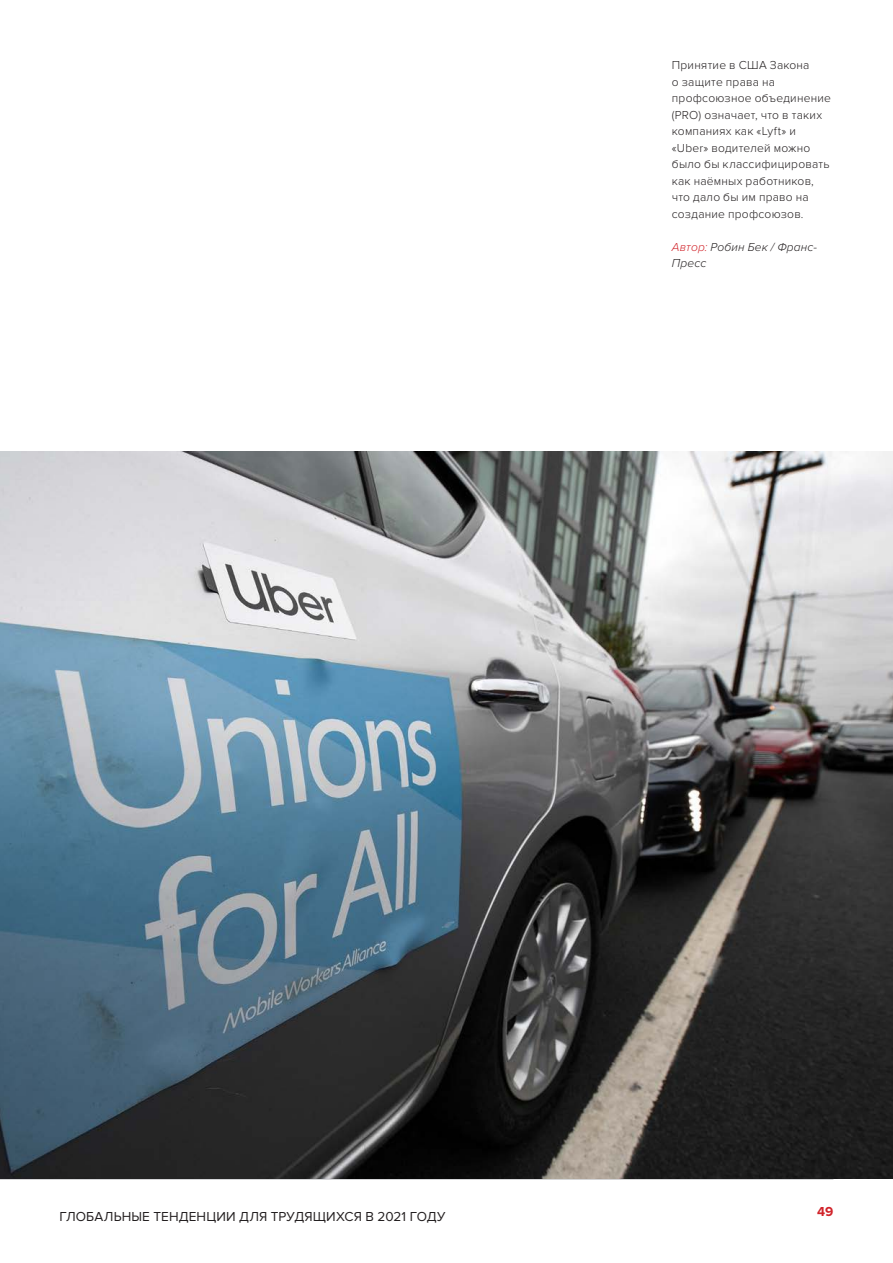
<style>
.page{position:relative;width:893px;height:1263px;background:#fff}
.page>*{position:absolute;margin:0;border:0;box-sizing:border-box;transform-origin:0 0}
.Body_Copy{font:13.5px "Proxima Nova";letter-spacing:.01em;color:#231f20}
.Body_Copy-2{font:700 13.5px "Proxima Nova";color:#d1232a}
.References{font:300 12px/16.5px "Proxima Nova";letter-spacing:.02em;color:#231f20}
.References-2{font:italic 300 12px/16.5px "Proxima Nova";letter-spacing:.015em;color:#231f20}
.s1{color:#d1232a}
</style>
<div class="page">
<hr style="left:0;top:1179px;width:833px;height:1px;background:#bcbdc0">
<img style="left:0;top:451px;width:893px;height:728px">
<p class="References" style="left:672px;top:57px;width:161px">Принятие в США Закона<br>о защите права на профсоюзное объединение (PRO) означает, что в таких компаниях как «Lyft» и «Uber» водителей можно было бы классифицировать как наёмных работников, что дало бы им право на создание профсоюзов.</p>
<p class="References-2" style="left:672px;top:238px;width:147px"><span class="s1">Автор:</span> Робин Бек / Франс-<br>Пресс</p>
<p class="Body_Copy" style="left:60px;top:1208px;width:388px">ГЛОБАЛЬНЫЕ ТЕНДЕНЦИИ ДЛЯ ТРУДЯЩИХСЯ В 2021 ГОДУ</p>
<p class="Body_Copy-2" style="left:817px;top:1204px;width:18px">49</p>
</div>
